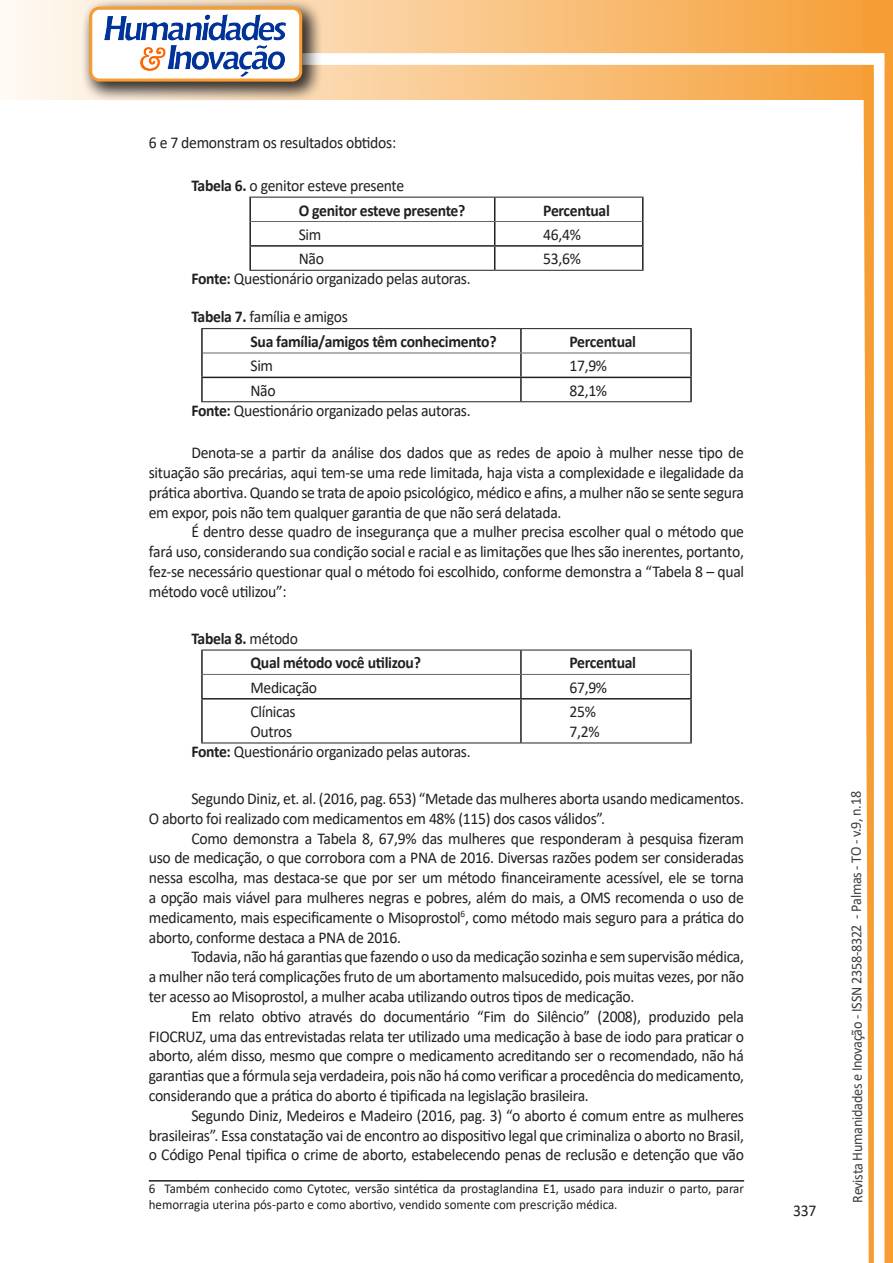
<style>
.page{position:relative;width:893px;height:1263px;background:#fff}
.page>*{position:absolute;margin:0;border:0;box-sizing:border-box;transform-origin:0 0}
.texto{font:16.5px/19.8px "Calibri";letter-spacing:-.02em;color:#231f20;text-align:justify;scale:.95 1}
.texto-2{font:700 16.5px "Calibri";letter-spacing:-.02em;color:#231f20;scale:.95 1}
.t1{font:15px "Calibri";letter-spacing:-.025em;color:#3e3e3f;scale:.95 1}
.Rodapé{font:13.5px/16.2px "Calibri";color:#231f20;scale:.96 1}
.s1{font-weight:700}
.s2{font-weight:400}
</style>
<div class="page">
<svg style="left:5px;top:0;width:858px;height:100px;background:#f9c484"></svg>
<div style="left:302px;top:53px;width:582px;height:12px;background:#fff;border:2px solid #fff"></div>
<svg style="left:863px;top:0;width:30px;height:1263px"></svg>
<div style="left:81px;top:0;width:241px;height:102px;background:#231f20;opacity:.75"></div>
<div style="left:91px;top:8px;width:210px;height:72px;background:#fff;border-radius:9px"></div>
<img style="left:104px;top:14px;width:181px;height:62px">
<div style="left:89px;top:7px;width:213px;height:75px;border:3px solid #f69e34;border-radius:9px"></div>
<hr style="left:249px;top:197px;width:2px;height:24px;background:#231f20">
<hr style="left:249px;top:221px;width:2px;height:24px;background:#231f20">
<hr style="left:249px;top:245px;width:246px;height:2px;background:#231f20">
<hr style="left:249px;top:247px;width:2px;height:23px;background:#231f20">
<hr style="left:495px;top:245px;width:148px;height:2px;background:#231f20">
<svg style="left:494px;top:198px;width:1px;height:72px"></svg>
<svg style="left:642px;top:198px;width:1px;height:72px"></svg>
<hr style="left:249px;top:197px;width:246px;height:1px;background:#231f20">
<hr style="left:495px;top:197px;width:148px;height:1px;background:#231f20">
<hr style="left:251px;top:221px;width:244px;height:1px;background:#666">
<hr style="left:495px;top:221px;width:147px;height:1px;background:#666">
<hr style="left:249px;top:270px;width:246px;height:1px;background:#231f20">
<hr style="left:495px;top:270px;width:148px;height:1px;background:#231f20">
<hr style="left:201px;top:329px;width:2px;height:24px;background:#231f20">
<hr style="left:520px;top:329px;width:2px;height:24px;background:#231f20">
<hr style="left:690px;top:329px;width:2px;height:24px;background:#231f20">
<hr style="left:201px;top:353px;width:2px;height:24px;background:#231f20">
<hr style="left:520px;top:353px;width:2px;height:24px;background:#231f20">
<hr style="left:690px;top:353px;width:2px;height:24px;background:#231f20">
<hr style="left:201px;top:377px;width:320px;height:1px;background:#231f20">
<hr style="left:201px;top:378px;width:2px;height:23px;background:#231f20">
<hr style="left:521px;top:377px;width:171px;height:1px;background:#231f20">
<hr style="left:520px;top:378px;width:2px;height:23px;background:#231f20">
<hr style="left:690px;top:378px;width:2px;height:23px;background:#231f20">
<hr style="left:201px;top:328px;width:320px;height:1px;background:#231f20">
<hr style="left:521px;top:328px;width:171px;height:1px;background:#231f20">
<hr style="left:203px;top:353px;width:318px;height:1px;background:#666">
<hr style="left:521px;top:353px;width:169px;height:1px;background:#666">
<hr style="left:201px;top:401px;width:320px;height:1px;background:#231f20">
<hr style="left:521px;top:401px;width:171px;height:1px;background:#231f20">
<hr style="left:201px;top:650px;width:2px;height:24px;background:#231f20">
<hr style="left:520px;top:650px;width:2px;height:24px;background:#231f20">
<hr style="left:690px;top:650px;width:2px;height:24px;background:#231f20">
<hr style="left:201px;top:674px;width:2px;height:24px;background:#231f20">
<hr style="left:520px;top:675px;width:2px;height:23px;background:#231f20">
<hr style="left:690px;top:674px;width:2px;height:24px;background:#231f20">
<hr style="left:201px;top:698px;width:320px;height:1px;background:#231f20">
<hr style="left:201px;top:699px;width:2px;height:44px;background:#231f20">
<hr style="left:521px;top:698px;width:171px;height:1px;background:#231f20">
<hr style="left:520px;top:699px;width:2px;height:44px;background:#231f20">
<hr style="left:690px;top:699px;width:2px;height:44px;background:#231f20">
<hr style="left:201px;top:650px;width:320px;height:1px;background:#231f20">
<hr style="left:521px;top:650px;width:171px;height:1px;background:#231f20">
<hr style="left:203px;top:674px;width:318px;height:1px;background:#666">
<hr style="left:521px;top:674px;width:169px;height:1px;background:#666">
<hr style="left:201px;top:743px;width:320px;height:1px;background:#231f20">
<hr style="left:521px;top:743px;width:171px;height:1px;background:#231f20">
<hr style="left:149px;top:1180px;width:595px;height:1px;background:#231f20">
<p class="texto" style="left:149px;top:133px;width:262px">6 e 7 demonstram os resultados obtidos:</p>
<p class="texto" style="left:191px;top:175px;width:226px"><span class="s1">Tabela 6.</span> o genitor esteve presente</p>
<p class="texto-2" style="left:299px;top:198px;width:177px">O genitor esteve presente?</p>
<p class="texto-2" style="left:543px;top:198px;width:72px">Percentual</p>
<p class="texto" style="left:299px;top:224px;width:25px">Sim</p>
<p class="texto" style="left:543px;top:224px;width:41px">46,4%</p>
<p class="texto" style="left:299px;top:248px;width:28px">Não</p>
<p class="texto" style="left:543px;top:248px;width:41px">53,6%</p>
<p class="texto" style="left:191px;top:269px;width:296px"><span class="s1">Fonte:</span> Questionário organizado pelas autoras.</p>
<p class="texto" style="left:191px;top:306px;width:166px"><span class="s1">Tabela 7.</span> família e amigos</p>
<p class="texto-2" style="left:250px;top:330px;width:261px">Sua família/amigos têm conhecimento?</p>
<p class="texto-2" style="left:569px;top:330px;width:72px">Percentual</p>
<p class="texto" style="left:250px;top:356px;width:25px">Sim</p>
<p class="texto" style="left:569px;top:356px;width:41px">17,9%</p>
<p class="texto" style="left:250px;top:380px;width:28px">Não</p>
<p class="texto" style="left:569px;top:380px;width:41px">82,1%</p>
<p class="texto" style="left:191px;top:400px;width:296px"><span class="s1">Fonte:</span> Questionário organizado pelas autoras.</p>
<p class="texto" style="left:149px;top:442px;width:628px;text-indent:43px">Denota-se a partir da análise dos dados que as redes de apoio à mulher nesse tipo de situação são precárias, aqui tem-se uma rede limitada, haja vista a complexidade e ilegalidade da prática abortiva. Quando se trata de apoio psicológico, médico e afins, a mulher não se sente segura em expor, pois não tem qualquer garantia de que não será delatada.</p>
<p class="texto" style="left:149px;top:522px;width:628px;text-indent:43px">É dentro desse quadro de insegurança que a mulher precisa escolher qual o método que fará uso, considerando sua condição social e racial e as limitações que lhes são inerentes, portanto, fez-se necessário questionar qual o método foi escolhido, conforme demonstra a “Tabela 8 – qual método você utilizou”:</p>
<p class="texto-2" style="left:191px;top:626px;width:114px">Tabela 8. <span class="s2">método</span></p>
<p class="texto-2" style="left:250px;top:651px;width:181px">Qual método você utilizou?</p>
<p class="texto-2" style="left:569px;top:651px;width:72px">Percentual</p>
<p class="texto" style="left:250px;top:677px;width:72px">Medicação</p>
<p class="texto" style="left:569px;top:677px;width:41px">67,9%</p>
<p class="texto" style="left:250px;top:701px;width:49px">Clínicas</p>
<p class="texto" style="left:250px;top:721px;width:46px">Outros</p>
<p class="texto" style="left:569px;top:701px;width:29px">25%</p>
<p class="texto" style="left:569px;top:721px;width:33px">7,2%</p>
<p class="texto" style="left:191px;top:741px;width:296px"><span class="s1">Fonte:</span> Questionário organizado pelas autoras.</p>
<p class="texto" style="left:149px;top:788px;width:628px;text-indent:43px">Segundo Diniz, et. al. (2016, pag. 653) “Metade das mulheres aborta usando medicamentos.<br>O aborto foi realizado com medicamentos em 48% (115) dos casos válidos”.</p>
<p class="texto" style="left:149px;top:828px;width:628px;text-indent:43px">Como demonstra a Tabela 8, 67,9% das mulheres que responderam à pesquisa fizeram uso de medicação, o que corrobora com a PNA de 2016. Diversas razões podem ser consideradas nessa escolha, mas destaca-se que por ser um método financeiramente acessível, ele se torna a opção mais viável para mulheres negras e pobres, além do mais, a OMS recomenda o uso de medicamento, mais especificamente o Misoprostol<sup>6</sup>, como método mais seguro para a prática do aborto, conforme destaca a PNA de 2016.</p>
<p class="texto" style="left:149px;top:946px;width:628px;text-indent:43px">Todavia, não há garantias que fazendo o uso da medicação sozinha e sem supervisão médica, a mulher não terá complicações fruto de um abortamento malsucedido, pois muitas vezes, por não ter acesso ao Misoprostol, a mulher acaba utilizando outros tipos de medicação.</p>
<p class="texto" style="left:149px;top:1006px;width:628px;text-indent:43px">Em relato obtivo através do documentário “Fim do Silêncio” (2008), produzido pela FIOCRUZ, uma das entrevistadas relata ter utilizado uma medicação à base de iodo para praticar o aborto, além disso, mesmo que compre o medicamento acreditando ser o recomendado, não há garantias que a fórmula seja verdadeira, pois não há como verificar a procedência do medicamento, considerando que a prática do aborto é tipificada na legislação brasileira.</p>
<p class="texto" style="left:149px;top:1105px;width:628px;text-indent:43px">Segundo Diniz, Medeiros e Madeiro (2016, pag. 3) “o aborto é comum entre as mulheres brasileiras”. Essa constatação vai de encontro ao dispositivo legal que criminaliza o aborto no Brasil, o Código Penal tipifica o crime de aborto, estabelecendo penas de reclusão e detenção que vão</p>
<p class="Rodapé" style="left:149px;top:1180px;width:621px">6 Também conhecido como Cytotec, versão sintética da prostaglandina E1, usado para induzir o parto, parar hemorragia uterina pós-parto e como abortivo, vendido somente com prescrição médica.</p>
<p class="texto" style="left:793px;top:1200px;width:26px">337</p>
<p class="t1" style="left:846px;top:1203px;width:435px;rotate:-90deg">Revista Humanidades e Inovação - ISSN 2358-8322 - Palmas - TO - v.9, n.18</p>
</div>
